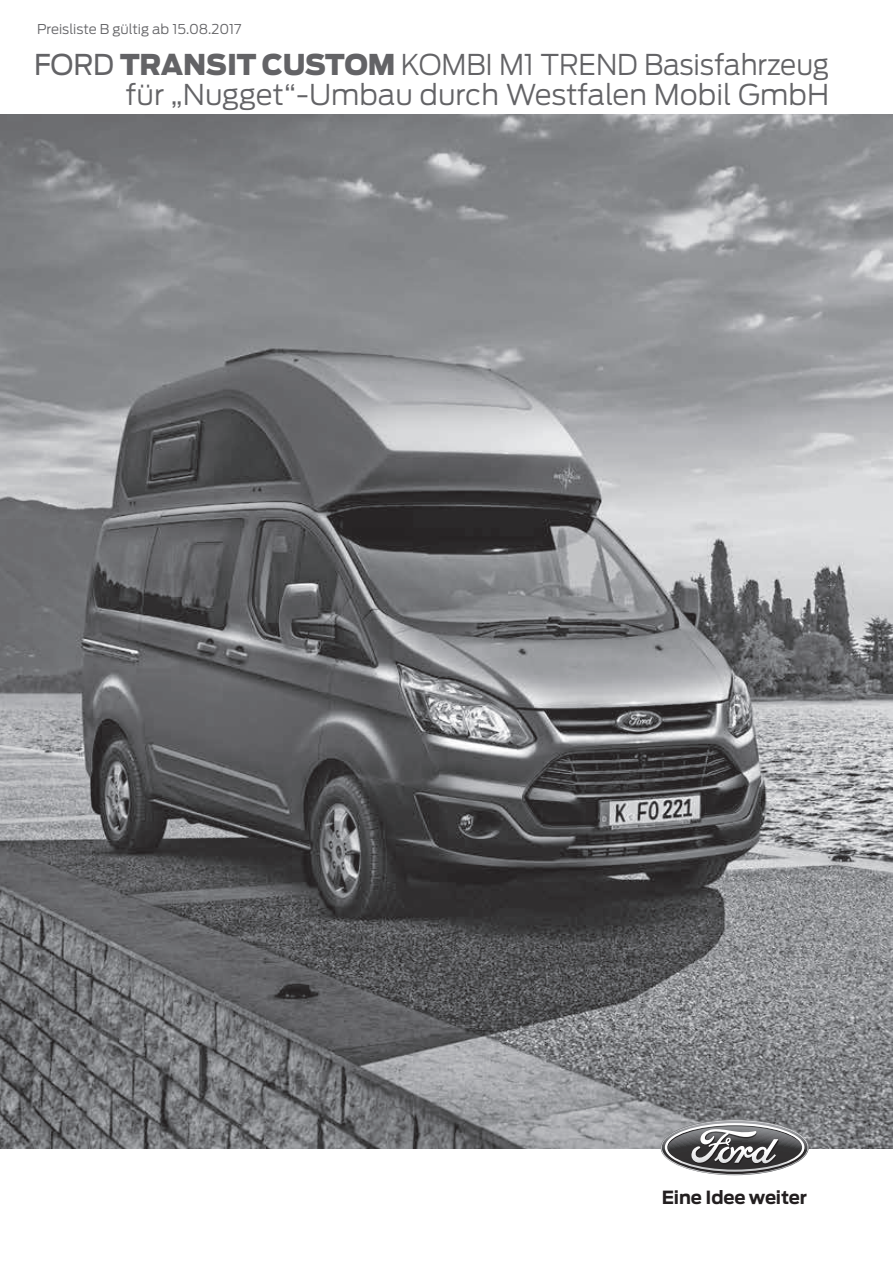
<style>
.page{position:relative;width:893px;height:1263px;background:#fff}
.page>*{position:absolute;margin:0;border:0;box-sizing:border-box;transform-origin:0 0}
.t1{font:300 28.5px/30px "Ford Antenna";letter-spacing:-.005em;color:#636366;text-align:right;scale:.96 1}
.t2{font:700 18px "Ford Antenna";letter-spacing:-.01em;color:#231f20}
.t3{font:300 13.5px "Ford Antenna";color:#636366}
.s1{font-weight:400}
.s2{font-weight:900}
</style>
<div class="page">
<img style="left:0;top:115px;width:893px;height:1033px">
<svg style="left:661px;top:1120px;width:148px;height:55px"></svg>
<p class="t3" style="left:37px;top:18px;width:206px">Preisliste B gültig ab 15.08.2017</p>
<p class="t1" style="left:34px;top:46px;width:830px"><span class="s1">FORD</span> <span class="s2">TRANSIT CUSTOM</span> KOMBI M1 TREND Basisfahrzeug für „Nugget“-Umbau durch Westfalen Mobil GmbH</p>
<p class="t2" style="left:662px;top:1181px;width:147px">Eine Idee weiter</p>
</div>
